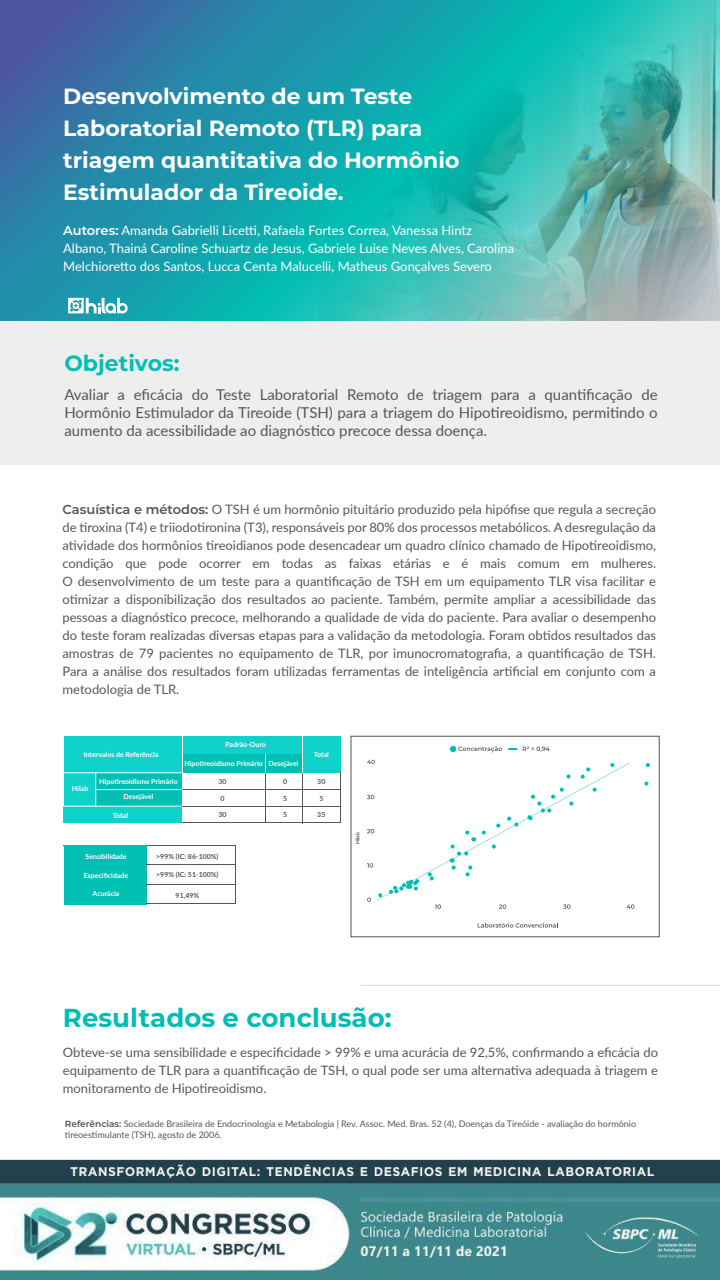
<style>
.page{position:relative;width:720px;height:1280px;background:#fff}
.page>*{position:absolute;margin:0;border:0;box-sizing:border-box;transform-origin:0 0}
.t1{font:700 26px "Montserrat";color:#00bdb5}
.t2{font:700 22px/32px "Montserrat";color:#fff}
.t3{font:700 22px "Montserrat";color:#00bfb3}
.t4{font:15px/18px "Lato";color:#565657;text-align:justify}
.t5{font:13px/18px "Lato";color:#565657;text-align:justify}
.t6{font:13px/18px "Lato";color:#fff}
.t7{font:9px/11px "Lato";color:#565657}
.t8{font:700 7px "Lato";color:#fff}
.t9{font:700 7px "Lato";color:#565656}
.t10{font:700 5px "Lato";color:#565657}
.s1{font-family:"Montserrat";font-weight:600}
</style>
<div class="page">
<div style="left:64px;top:773px;width:32px;height:33px;background:#0fd2cb"></div>
<div style="left:64px;top:806px;width:118px;height:17px;background:#0fd2cb"></div>
<svg style="left:0;top:0;width:720px;height:321px;background:#31a3ae"></svg>
<div style="left:0;top:321px;width:720px;height:143px;background:#efeeee"></div>
<svg style="left:646px;top:763px;width:4px;height:4px"></svg>
<svg style="left:644px;top:782px;width:4px;height:4px"></svg>
<svg style="left:450px;top:746px;width:52px;height:6px"></svg>
<svg style="left:478px;top:923px;width:80px;height:5px"></svg>
<svg style="left:523px;top:746px;width:27px;height:6px"></svg>
<svg style="left:508px;top:748px;width:9px;height:2px"></svg>
<svg style="left:367px;top:760px;width:268px;height:149px"></svg>
<hr style="left:361px;top:985px;width:359px;height:1px;background:#565657">
<div style="left:64px;top:736px;width:276px;height:37px;background:#0fd2cb"></div>
<div style="left:182px;top:755px;width:120px;height:18px;background:#00bfb3"></div>
<div style="left:96px;top:773px;width:86px;height:33px;background:#00bfb3"></div>
<hr style="left:182px;top:790px;width:158px;height:1px;background:#565656">
<hr style="left:182px;top:806px;width:158px;height:1px;background:#565656">
<hr style="left:182px;top:823px;width:158px;height:1px;background:#565656">
<hr style="left:340px;top:773px;width:1px;height:50px;background:#565656">
<hr style="left:266px;top:773px;width:1px;height:50px;background:#565656">
<div style="left:95px;top:773px;width:1px;height:33px;border:1px solid #fff"></div>
<hr style="left:302px;top:773px;width:1px;height:50px;background:#565656">
<hr style="left:182px;top:736px;width:1px;height:37px;background:#fff">
<hr style="left:302px;top:736px;width:1px;height:37px;background:#fff">
<hr style="left:64px;top:845px;width:171px;height:1px;background:#565656">
<div style="left:64px;top:845px;width:82px;height:19px;background:#00bfb3"></div>
<div style="left:64px;top:865px;width:82px;height:19px;background:#00bfb3"></div>
<div style="left:64px;top:885px;width:82px;height:19px;background:#00bfb3"></div>
<hr style="left:146px;top:864px;width:89px;height:1px;background:#565656">
<hr style="left:146px;top:904px;width:89px;height:1px;background:#565656">
<hr style="left:235px;top:845px;width:1px;height:59px;background:#565656">
<hr style="left:146px;top:884px;width:89px;height:1px;background:#565656">
<div style="left:351px;top:736px;width:309px;height:201px;border:1px solid #565656"></div>
<svg style="left:68px;top:298px;width:60px;height:16px"></svg>
<img style="left:0;top:1159px;width:720px;height:121px">
<hr style="left:96px;top:789px;width:86px;height:1px;background:#fff">
<hr style="left:64px;top:773px;width:118px;height:1px;background:#fff">
<hr style="left:63px;top:806px;width:119px;height:1px;background:#fff">
<h2 class="t2" style="left:63px;top:79px;width:398px">Desenvolvimento de um Teste<br>Laboratorial Remoto (TLR) para triagem quantitativa do Hormônio<br>Estimulador da Tireoide.</h2>
<p class="t6" style="left:63px;top:221px;width:452px"><span class="s1">Autores:</span> Amanda Gabrielli Licetti, Rafaela Fortes Correa, Vanessa Hintz<br>Albano, Thainá Caroline Schuartz de Jesus, Gabriele Luise Neves Alves, Carolina<br>Melchioretto dos Santos, Lucca Centa Malucelli, Matheus Gonçalves Severo</p>
<h2 class="t3" style="left:64px;top:348px;width:117px">Objetivos:</h2>
<p class="t4" style="left:64px;top:385px;width:595px">Avaliar a eficácia do Teste Laboratorial Remoto de triagem para a quantificação de Hormônio Estimulador da Tireoide (TSH) para a triagem do Hipotireoidismo, permitindo o aumento da acessibilidade ao diagnóstico precoce dessa doença.</p>
<p class="t5" style="left:63px;top:500px;width:595px"><span class="s1">Casuística e métodos:</span> O TSH é um hormônio pituitário produzido pela hipófise que regula a secreção de tiroxina (T4) e triiodotironina (T3), responsáveis por 80% dos processos metabólicos. A desregulação da atividade dos hormônios tireoidianos pode desencadear um quadro clínico chamado de Hipotireoidismo, condição que pode ocorrer em todas as faixas etárias e é mais comum em mulheres.<br>O desenvolvimento de um teste para a quantificação de TSH em um equipamento TLR visa facilitar e otimizar a disponibilização dos resultados ao paciente. Também, permite ampliar a acessibilidade das pessoas a diagnóstico precoce, melhorando a qualidade de vida do paciente. Para avaliar o desempenho do teste foram realizadas diversas etapas para a validação da metodologia. Foram obtidos resultados das amostras de 79 pacientes no equipamento de TLR, por imunocromatografia, a quantificação de TSH.<br>Para a análise dos resultados foram utilizadas ferramentas de inteligência artificial em conjunto com a metodologia de TLR.</p>
<p class="t8" style="left:84px;top:749px;width:76px">Intervalos de Referência</p>
<p class="t8" style="left:225px;top:740px;width:42px">Padrão-Ouro</p>
<p class="t8" style="left:184px;top:758px;width:116px">Hipotireoidismo Primário Desejável</p>
<p class="t8" style="left:72px;top:784px;width:18px">Hilab</p>
<p class="t8" style="left:99px;top:776px;width:80px">Hipotireoidismo Primário</p>
<p class="t8" style="left:123px;top:792px;width:32px">Desejável</p>
<p class="t8" style="left:113px;top:810px;width:17px">Total</p>
<p class="t9" style="left:218px;top:777px;width:10px">30</p>
<p class="t9" style="left:220px;top:793px;width:6px">0</p>
<p class="t9" style="left:218px;top:810px;width:10px">30</p>
<p class="t8" style="left:86px;top:851px;width:42px">Sensibilidade</p>
<p class="t9" style="left:156px;top:851px;width:64px">&gt;99% (IC: 86-100%)</p>
<p class="t8" style="left:84px;top:870px;width:46px">Especificidade</p>
<p class="t8" style="left:93px;top:888px;width:28px">Acurácia</p>
<p class="t9" style="left:156px;top:869px;width:64px">&gt;99% (IC: 51-100%)</p>
<p class="t9" style="left:176px;top:890px;width:25px">91,49%</p>
<p class="t9" style="left:283px;top:777px;width:6px">0</p>
<p class="t9" style="left:283px;top:793px;width:6px">5</p>
<p class="t9" style="left:283px;top:810px;width:6px">5</p>
<p class="t8" style="left:314px;top:749px;width:17px">Total</p>
<p class="t9" style="left:317px;top:777px;width:10px">30</p>
<p class="t9" style="left:319px;top:793px;width:6px">5</p>
<p class="t9" style="left:317px;top:810px;width:10px">35</p>
<p class="t10" style="left:354px;top:844px;width:13px;rotate:-90deg">Hilab</p>
<h1 class="t1" style="left:63px;top:999px;width:330px">Resultados e conclusão:</h1>
<p class="t5" style="left:63px;top:1042px;width:597px">Obteve-se uma sensibilidade e especificidade &gt; 99% e uma acurácia de 92,5%, confirmando a eficácia do equipamento de TLR para a quantificação de TSH, o qual pode ser uma alternativa adequada à triagem e monitoramento de Hipotireoidismo.</p>
<p class="t7" style="left:65px;top:1118px;width:573px"><span class="s1">Referências:</span> Sociedade Brasileira de Endocrinologia e Metabologia | Rev. Assoc. Med. Bras. 52 (4), Doenças da Tireóide - avaliação do hormônio tireoestimulante (TSH), agosto de 2006.</p>
</div>
